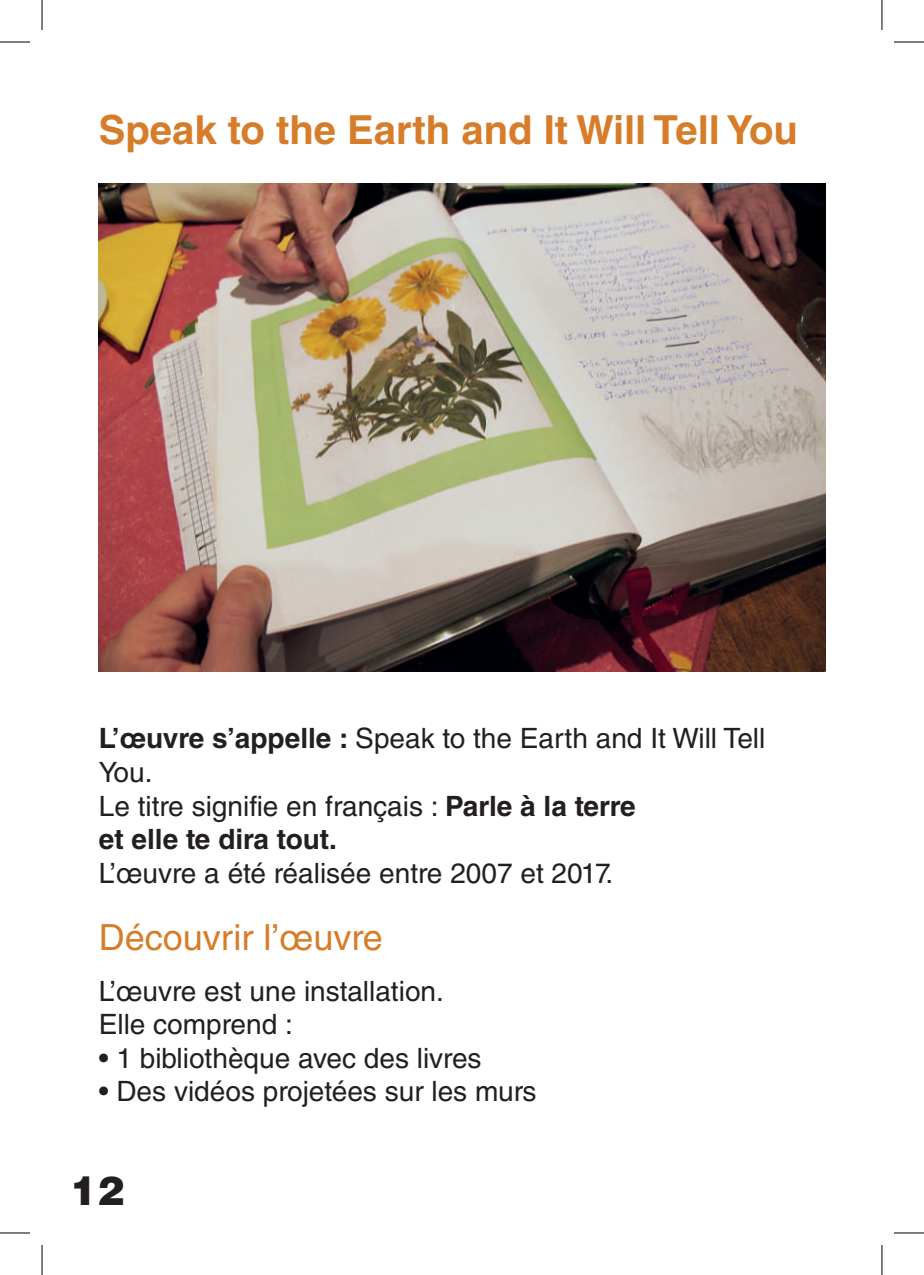
<style>
.page{position:relative;width:924px;height:1275px;background:#fff}
.page>*{position:absolute;margin:0;border:0;box-sizing:border-box;transform-origin:0 0}
.t1{font:700 40px "Helvetica LT Std";color:#d77c29}
.t2{font:900 40px "Helvetica LT Std";color:#231f20}
.t3{font:36px "Helvetica LT Std";color:#d77c29}
.t4{font:28px/33.6px "Helvetica LT Std";color:#231f20}
.s1{font-weight:700}
</style>
<div class="page">
<img style="left:99px;top:184px;width:725px;height:487px">
<hr style="left:0;top:42px;width:30px;height:1px;background:#000">
<hr style="left:893px;top:42px;width:30px;height:1px;background:#000">
<hr style="left:0;top:1232px;width:30px;height:1px;background:#000">
<hr style="left:893px;top:1232px;width:30px;height:1px;background:#000">
<hr style="left:42px;top:0;width:1px;height:30px;background:#000">
<hr style="left:42px;top:1245px;width:1px;height:30px;background:#000">
<hr style="left:881px;top:0;width:1px;height:30px;background:#000">
<hr style="left:881px;top:1245px;width:1px;height:30px;background:#000">
<h1 class="t1" style="left:99px;top:106px;width:700px">Speak to the Earth and It Will Tell You</h1>
<p class="t4" style="left:99px;top:721px;width:667px"><span class="s1">L’œuvre s’appelle :</span> Speak to the Earth and It Will Tell<br>You.<br>Le titre signifie en français : <span class="s1">Parle à la terre<br>et elle te dira tout.</span></p>
<p class="t4" style="left:99px;top:856px;width:515px">L’œuvre a été réalisée entre 2007 et 2017.</p>
<p class="t3" style="left:99px;top:916px;width:285px">Découvrir l’œuvre</p>
<p class="t4" style="left:99px;top:974px;width:346px">L’œuvre est une installation.<br>Elle comprend :</p>
<p class="t4" style="left:99px;top:1041px;width:384px">• 1 bibliothèque avec des livres</p>
<p class="t4" style="left:99px;top:1074px;width:439px">• Des vidéos projetées sur les murs</p>
<h1 class="t2" style="left:70px;top:1164px;width:55px">12</h1>
</div>
